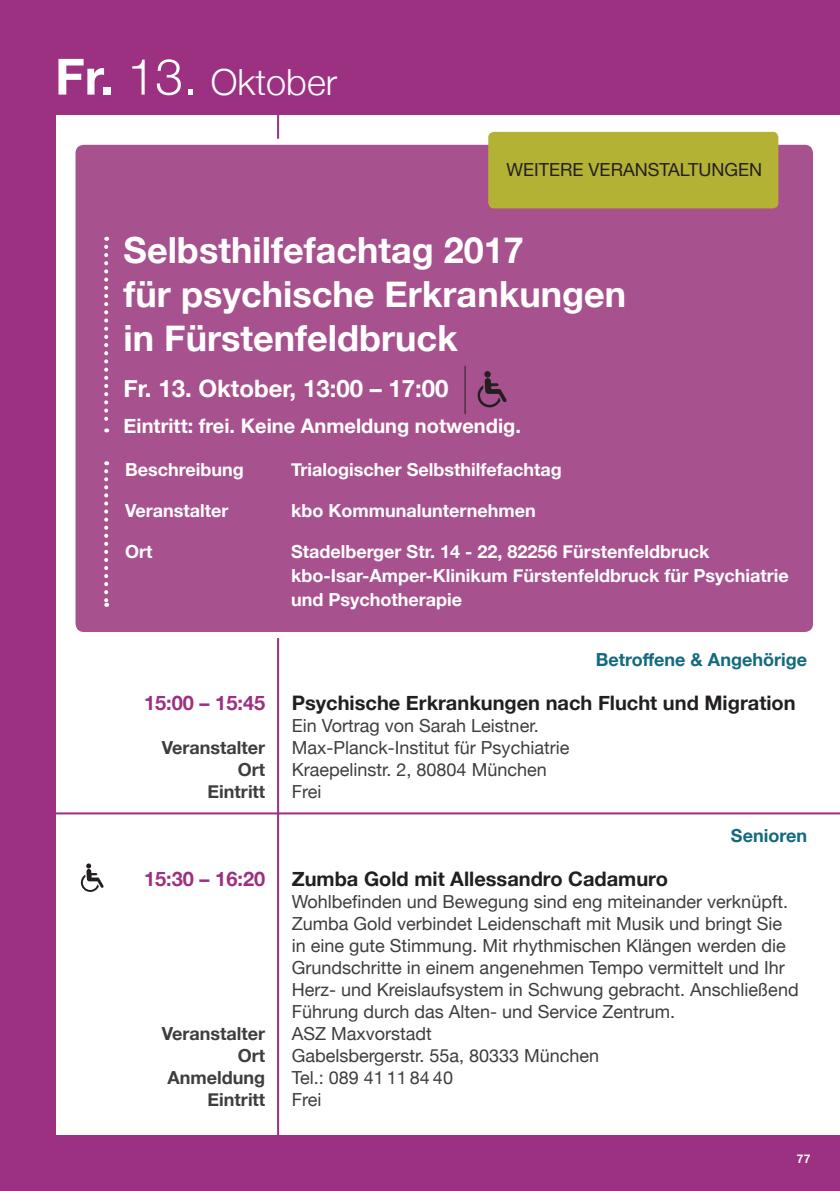
<style>
.page{position:relative;width:840px;height:1191px;background:#fff}
.page>*{position:absolute;margin:0;border:0;box-sizing:border-box;transform-origin:0 0}
.t1{font:700 36px/44px "Helvetica Neue";color:#fff}
.t2{font:300 36px "Helvetica Neue";color:#fff}
.t3{font:700 24px "Helvetica Neue";color:#fff}
.t4{font:700 20px "Helvetica Neue";color:#231f20}
.t5{font:700 20px "Helvetica Neue";color:#fff}
.t6{font:700 20px "Helvetica Neue";color:#9c3081}
.t7{font:18px/22px "Helvetica Neue";color:#3e3e3f}
.t8{font:700 18px/24px "Helvetica Neue";color:#fff}
.t9{font:700 18px/22px "Helvetica Neue";color:#3e3e3f;text-align:right}
.t10{font:700 18px "Helvetica Neue";color:#116a7f}
.t11{font:18px "Helvetica Neue";color:#231f20}
.t12{font:700 12px "Helvetica Neue";color:#fff}
.s1{font-weight:700;font-size:50px}
.s2{font-size:50px}
</style>
<div class="page">
<div style="left:0;top:0;width:839px;height:1191px;background:#9c3081"></div>
<div style="left:57px;top:116px;width:782px;height:1018px;background:#fff"></div>
<hr style="left:277px;top:108px;width:2px;height:1037px;background:#9c3081">
<hr style="left:24px;top:812px;width:815px;height:2px;background:#9c3081">
<div style="left:72px;top:142px;width:743px;height:493px;background:#a7518e;border-radius:11px"></div>
<div style="left:69px;top:139px;width:749px;height:499px;border:6px solid #fff;border-radius:11px"></div>
<svg style="left:104px;top:247px;width:4px;height:185px"></svg>
<svg style="left:104px;top:471px;width:4px;height:136px"></svg>
<div style="left:488px;top:132px;width:290px;height:76px;background:#b4b235;border-radius:6px"></div>
<svg style="left:477px;top:371px;width:29px;height:36px"></svg>
<hr style="left:464px;top:366px;width:1px;height:48px;background:#231f20">
<svg style="left:81px;top:863px;width:23px;height:29px"></svg>
<h1 class="t2" style="left:55px;top:53px;width:283px"><span class="s1">Fr.</span> <span class="s2">13.</span> Oktober</h1>
<p class="t11" style="left:506px;top:156px;width:257px">WEITERE VERANSTALTUNGEN</p>
<h1 class="t1" style="left:123px;top:229px;width:504px">Selbsthilfefachtag 2017<br>für psychische Erkrankungen in Fürstenfeldbruck</h1>
<h2 class="t3" style="left:123px;top:369px;width:326px">Fr. 13. Oktober, 13:00 – 17:00</h2>
<p class="t5" style="left:123px;top:410px;width:398px">Eintritt: frei. Keine Anmeldung notwendig.</p>
<p class="t8" style="left:125px;top:457px;width:120px">Beschreibung</p>
<p class="t8" style="left:125px;top:498px;width:105px">Veranstalter</p>
<p class="t8" style="left:125px;top:539px;width:29px">Ort</p>
<p class="t8" style="left:291px;top:457px;width:272px">Trialogischer Selbsthilfefachtag</p>
<p class="t8" style="left:291px;top:498px;width:246px">kbo Kommunalunternehmen</p>
<p class="t8" style="left:291px;top:539px;width:499px">Stadelberger Str. 14 - 22, 82256 Fürstenfeldbruck kbo-Isar-Amper-Klinikum Fürstenfeldbruck für Psychiatrie und Psychotherapie</p>
<p class="t6" style="left:144px;top:687px;width:123px">15:00 – 15:45</p>
<p class="t9" style="left:162px;top:737px;width:105px">Veranstalter<br>Ort<br>Eintritt</p>
<p class="t6" style="left:144px;top:863px;width:123px">15:30 – 16:20</p>
<p class="t9" style="left:162px;top:1023px;width:105px">Veranstalter<br>Ort<br>Anmeldung<br>Eintritt</p>
<p class="t10" style="left:595px;top:645px;width:213px">Betroffene &amp; Angehörige</p>
<p class="t4" style="left:291px;top:687px;width:505px">Psychische Erkrankungen nach Flucht und Migration</p>
<p class="t7" style="left:291px;top:716px;width:279px">Ein Vortrag von Sarah Leistner.<br>Max-Planck-Institut für Psychiatrie<br>Kraepelinstr. 2, 80804 München<br>Frei</p>
<p class="t10" style="left:730px;top:821px;width:78px">Senioren</p>
<p class="t4" style="left:291px;top:863px;width:377px">Zumba Gold mit Allessandro Cadamuro</p>
<p class="t7" style="left:291px;top:892px;width:508px">Wohlbefinden und Bewegung sind eng miteinander verknüpft.<br>Zumba Gold verbindet Leidenschaft mit Musik und bringt Sie in eine gute Stimmung. Mit rhythmischen Klängen werden die Grundschritte in einem angenehmen Tempo vermittelt und Ihr Herz- und Kreislaufsystem in Schwung gebracht. Anschließend Führung durch das Alten- und Service Zentrum.<br>ASZ Maxvorstadt<br>Gabelsbergerstr. 55a, 80333 München<br>Tel.: 089 41 11 84 40<br>Frei</p>
<p class="t12" style="left:796px;top:1149px;width:15px">77</p>
</div>
